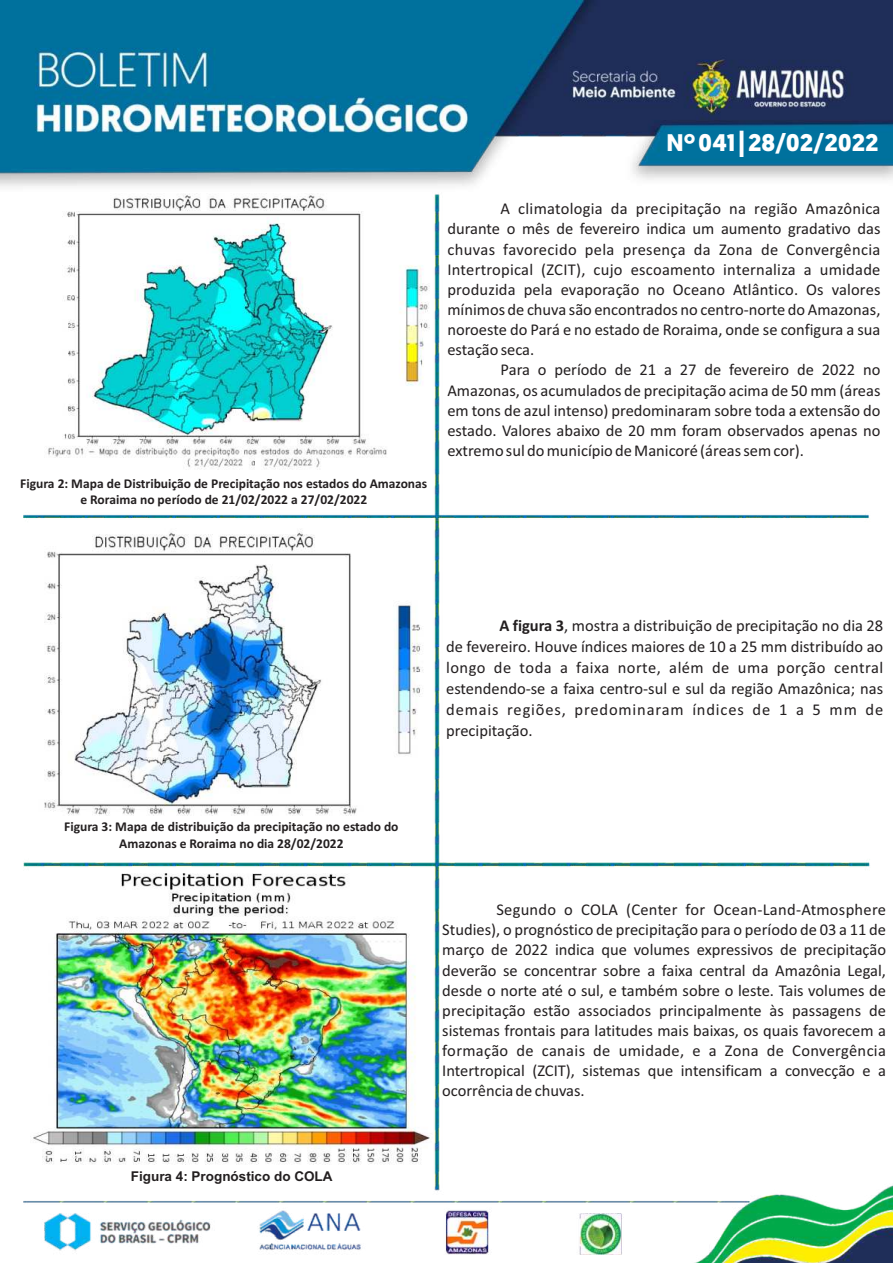
<style>
.page{position:relative;width:893px;height:1263px;background:#fff}
.page>*{position:absolute;margin:0;border:0;box-sizing:border-box;transform-origin:0 0}
.t1{font:700 24px "Geomanist";color:#fff}
.t2{font:16.5px/20.1px "Calibri";color:#231f20;text-align:justify}
.t3{font:700 13.5px/16.5px "Calibri";color:#231f20;text-align:center}
.t4{font:700 13.5px "Arial";color:#231f20}
.s1{font-weight:700}
</style>
<div class="page">
<img style="left:0;top:0;width:892px;height:1263px">
<img style="left:15px;top:193px;width:416px;height:279px">
<img style="left:31px;top:868px;width:402px;height:298px">
<img style="left:32px;top:523px;width:398px;height:292px">
<p class="t3" style="left:20px;top:475px;width:408px">Figura 2: Mapa de Distribuição de Precipitação nos estados do Amazonas e Roraima no período de 21/02/2022 a 27/02/2022</p>
<h1 class="t1" style="left:667px;top:127px;width:213px">Nº 041 | 28/02/2022</h1>
<p class="t2" style="left:447px;top:198px;width:435px;text-indent:53px">A climatologia da precipitação na região Amazônica durante o mês de fevereiro indica um aumento gradativo das chuvas favorecido pela presença da Zona de Convergência Intertropical (ZCIT), cujo escoamento internaliza a umidade produzida pela evaporação no Oceano Atlântico. Os valores mínimos de chuva são encontrados no centro-norte do Amazonas, noroeste do Pará e no estado de Roraima, onde se configura a sua estação seca.</p>
<p class="t2" style="left:447px;top:359px;width:435px;text-indent:53px">Para o período de 21 a 27 de fevereiro de 2022 no Amazonas, os acumulados de precipitação acima de 50 mm (áreas em tons de azul intenso) predominaram sobre toda a extensão do estado. Valores abaixo de 20 mm foram observados apenas no extremo sul do município de Manicoré (áreas sem cor).</p>
<p class="t3" style="left:64px;top:818px;width:336px">Figura 3: Mapa de distribuição da precipitação no estado do<br>Amazonas e Roraima no dia 28/02/2022</p>
<p class="t4" style="left:131px;top:1166px;width:203px">Figura 4: Prognóstico do COLA</p>
<p class="t2" style="left:446px;top:614px;width:439px;line-height:21px;text-indent:53px"><span class="s1">A figura 3</span>, mostra a distribuição de precipitação no dia 28 de fevereiro. Houve índices maiores de 10 a 25 mm distribuído ao longo de toda a faixa norte, além de uma porção central estendendo-se a faixa centro-sul e sul da região Amazônica; nas demais regiões, predominaram índices de 1 a 5 mm de precipitação.</p>
<p class="t2" style="left:442px;top:899px;width:445px;text-indent:54px">Segundo o COLA (Center for Ocean-Land-Atmosphere Studies), o prognóstico de precipitação para o período de 03 a 11 de março de 2022 indica que volumes expressivos de precipitação deverão se concentrar sobre a faixa central da Amazônia Legal, desde o norte até o sul, e também sobre o leste. Tais volumes de precipitação estão associados principalmente às passagens de sistemas frontais para latitudes mais baixas, os quais favorecem a formação de canais de umidade, e a Zona de Convergência Intertropical (ZCIT), sistemas que intensificam a convecção e a ocorrência de chuvas.</p>
</div>
